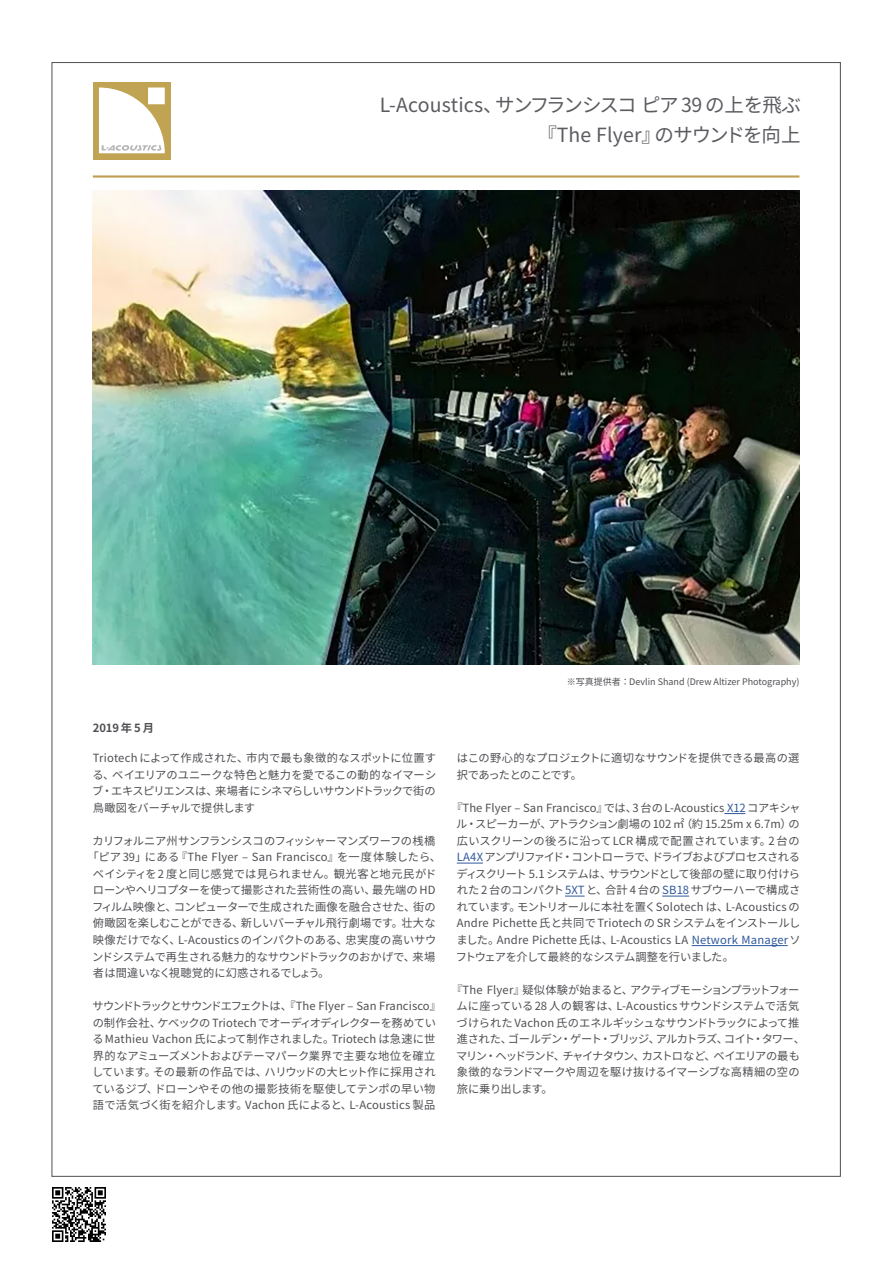
<style>
.page{position:relative;width:893px;height:1263px;background:#fff}
.page>*{position:absolute;margin:0;border:0;box-sizing:border-box;transform-origin:0 0}
.t1{font:19.5px/30px "Source Han Sans JP";letter-spacing:-.015em;color:#5c5b60;text-align:right}
.t2{font:11.25px/16.5px "Source Han Sans JP";letter-spacing:-.015em;color:#504e53}
.t3{font:11.25px "Source Han Sans JP";letter-spacing:.02em;color:#504e53}
.t4{font:11.25px "Source Han Sans JP";letter-spacing:.005em;color:#504e53}
.t5{font:11.25px "Source Han Sans JP";letter-spacing:-.05em;color:#504e53}
.t6{font:11.25px "Source Han Sans JP";letter-spacing:-.045em;color:#504e53}
.t7{font:11.25px "Source Han Sans JP";letter-spacing:.01em;color:#504e53}
.t8{font:700 11.25px "Source Han Sans JP";letter-spacing:.08em;color:#504e53}
.t9{font:9px "Source Han Sans JP";color:#504e53}
.s1{color:#30589b}
</style>
<div class="page">
<hr style="left:93px;top:175px;width:706px;height:3px;background:#c09d50">
<svg style="left:93px;top:82px;width:78px;height:78px"></svg>
<svg style="left:724px;top:813px;width:21px;height:1px"></svg>
<svg style="left:457px;top:863px;width:26px;height:1px"></svg>
<svg style="left:565px;top:896px;width:20px;height:1px"></svg>
<svg style="left:662px;top:896px;width:27px;height:1px"></svg>
<hr style="left:692px;top:945px;width:96px;height:1px;background:#30589b">
<img style="left:52px;top:1188px;width:54px;height:53px">
<img style="left:93px;top:190px;width:706px;height:474px">
<h1 class="t1" style="left:380px;top:90px;width:423px">L-Acoustics、サンフランシスコ ピア 39 の上を飛ぶ『The Flyer』のサウンドを向上</h1>
<p class="t8" style="left:93px;top:721px;width:63px">2019年5月</p>
<p class="t2" style="left:92px;top:750px;width:346px;text-align:justify">Triotech によって作成された、市内で最も象徴的なスポットに位置する、ベイエリアのユニークな特色と魅力を愛でるこの動的なイマーシブ・エキスピリエンスは、来場者にシネマらしいサウンドトラックで街の鳥瞰図をバーチャルで提供します</p>
<p class="t5" style="left:93px;top:834px;width:344px">カリフォルニア州サンフランシスコのフィッシャーマンズワーフの桟橋</p>
<p class="t3" style="left:87px;top:851px;width:355px">「ピア 39」にある『The Flyer – San Francisco』を一度体験したら、</p>
<p class="t7" style="left:93px;top:867px;width:345px">ベイシティを2 度と同じ感覚では見られません。観光客と地元民がド</p>
<p class="t2" style="left:93px;top:882px;width:344px">ローンやヘリコプターを使って撮影された芸術性の高い、最先端の HD</p>
<p class="t2" style="left:92px;top:899px;width:345px">フィルム映像と、コンピューターで生成された画像を融合させた、街の</p>
<p class="t6" style="left:93px;top:917px;width:344px">俯瞰図を楽しむことができる、新しいバーチャル飛行劇場です。壮大な</p>
<p class="t4" style="left:93px;top:933px;width:345px">映像だけでなく、L-Acoustics のインパクトのある、忠実度の高いサウ</p>
<p class="t2" style="left:92px;top:948px;width:345px">ンドシステムで再生される魅力的なサウンドトラックのおかげで、来場</p>
<p class="t2" style="left:93px;top:965px;width:238px">者は間違いなく視聴覚的に幻惑されるでしょう。</p>
<p class="t2" style="left:92px;top:998px;width:350px">サウンドトラックとサウンドエフェクトは、『The Flyer – San Francisco』の制作会社、ケベックの Triotech でオーディオディレクターを務めているMathieu Vachon 氏によって制作されました。Triotech は急速に世界的なアミューズメントおよびテーマパーク業界で主要な地位を確立しています。その最新の作品では、ハリウッドの大ヒット作に採用されているジブ、ドローンやその他の撮影技術を駆使してテンポの早い物語で活気づく街を紹介します。Vachon 氏によると、L-Acoustics 製品</p>
<p class="t9" style="left:567px;top:677px;width:234px">※写真提供者：Devlin Shand (Drew Altizer Photography)</p>
<p class="t2" style="left:457px;top:750px;width:344px">はこの野心的なプロジェクトに適切なサウンドを提供できる最高の選択であったとのことです。</p>
<p class="t2" style="left:456px;top:800px;width:346px;text-align:justify;text-indent:-5px">『The Flyer – San Francisco』では、3 台の L-Acoustics <span class="s1">X12</span>コアキシャル・スピーカーが、アトラクション劇場の 102 ㎡（約 15.25m x 6.7m）の広いスクリーンの後ろに沿って LCR 構成で配置されています。2 台の<span class="s1">LA4X</span> アンプリファイド・コントローラで、ドライブおよびプロセスされるディスクリート 5.1 システムは、サラウンドとして後部の壁に取り付けられた 2 台のコンパクト<span class="s1">5XT</span>と、合計 4 台の<span class="s1">SB18</span>サブウーハーで構成されています。モントリオールに本社を置くSolotech は、L-Acoustics のAndre Pichette 氏と共同で Triotech の SR システムをインストールしました。Andre Pichette 氏は、L-Acoustics LA <span class="s1">Network Manager</span>ソフトウェアを介して最終的なシステム調整を行いました。</p>
<p class="t2" style="left:456px;top:981px;width:350px;text-indent:-5px">『The Flyer』疑似体験が始まると、アクティブモーションプラットフォームに座っている28 人の観客は、L-Acoustics サウンドシステムで活気づけられた Vachon 氏のエネルギッシュなサウンドトラックによって推進された、ゴールデン・ゲート・ブリッジ、アルカトラズ、コイト・タワー、マリン・ヘッドランド、チャイナタウン、カストロなど、ベイエリアの最も象徴的なランドマークや周辺を駆け抜けるイマーシブな高精細の空の旅に乗り出します。</p>
</div>
